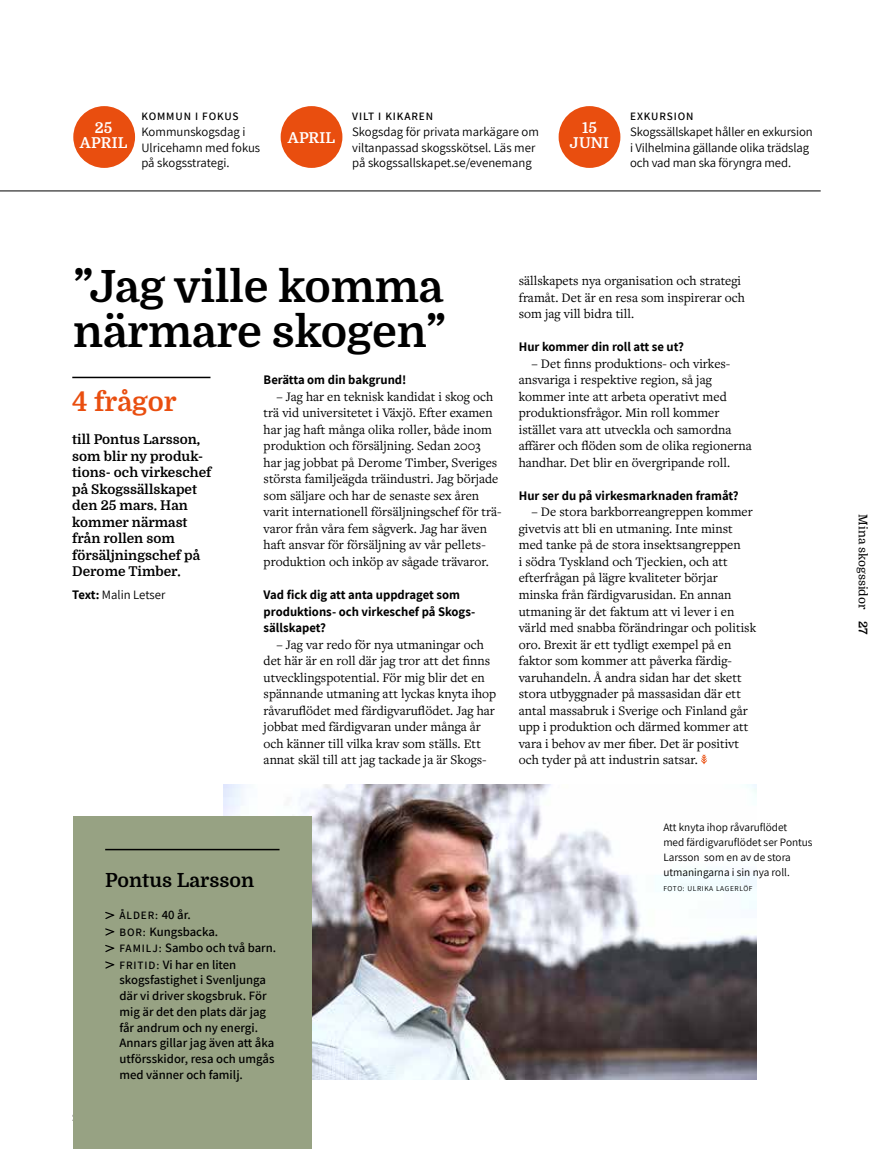
<style>
.page{position:relative;width:893px;height:1149px;background:#fff}
.page>*{position:absolute;margin:0;border:0;box-sizing:border-box;transform-origin:0 0}
.t1{font:700 44.55px/44.5px "Domine";letter-spacing:-.005em;color:#000}
.t2{font:700 27px "Domine";color:#e94e0f}
.t3{font:700 19.5px "Domine";color:#000}
.t4{font:700 15px/15px "Domine";letter-spacing:.005em;color:#fff;text-align:center}
.t5{font:13.5px/16.5px "Freight Text Pro";color:#000}
.t6{font:700 13.5px/16.5px "Domine";color:#000}
.t7{font:12.75px/15.8px "Assistant";letter-spacing:-.01em;color:#000}
.t8{font:600 12.75px/15.9px "Assistant";color:#000}
.t9{font:700 12.75px/16.5px "Assistant";color:#000}
.t10{font:12px "Domine";color:#000}
.t11{font:11.25px/15px "Assistant";color:#000}
.t12{font:600 11.25px "Assistant";letter-spacing:.08em;color:#000}
.t13{font:7.5px "Assistant";letter-spacing:.08em;color:#000}
.s1{font-weight:700}
.s2{font-size:12.75px}
.s3{font-size:11.25px}
</style>
<div class="page">
<hr style="left:0;top:190px;width:821px;height:1px;background:#000">
<svg style="left:701px;top:754px;width:6px;height:9px"></svg>
<img style="left:223px;top:784px;width:534px;height:294px">
<div style="left:73px;top:816px;width:238px;height:332px;background:#97a283"></div>
<svg style="left:105px;top:911px;width:9px;height:7px"></svg>
<svg style="left:105px;top:928px;width:9px;height:7px"></svg>
<svg style="left:105px;top:945px;width:9px;height:6px"></svg>
<svg style="left:105px;top:961px;width:9px;height:7px"></svg>
<hr style="left:105px;top:848px;width:175px;height:2px;background:#000">
<hr style="left:72px;top:376px;width:138px;height:2px;background:#000">
<div style="left:73px;top:106px;width:62px;height:62px;background:#e94e0f;border-radius:50%"></div>
<div style="left:281px;top:106px;width:61px;height:62px;background:#e94e0f;border-radius:50%"></div>
<div style="left:559px;top:106px;width:61px;height:62px;background:#e94e0f;border-radius:50%"></div>
<p class="t12" style="left:141px;top:109px;width:99px">KOMMUN I FOKUS</p>
<p class="t7" style="left:141px;top:123px;width:120px">Kommunskogsdag i<br>Ulricehamn med fokus på skogsstrategi.</p>
<p class="t12" style="left:352px;top:109px;width:82px">VILT I KIKAREN</p>
<p class="t7" style="left:352px;top:123px;width:188px">Skogsdag för privata markägare om viltanpassad skogsskötsel. Läs mer på skogssallskapet.se/evenemang</p>
<p class="t4" style="left:80px;top:120px;width:49px">25<br>APRIL</p>
<p class="t4" style="left:570px;top:120px;width:41px">15<br>JUNI</p>
<p class="t4" style="left:288px;top:130px;width:49px">APRIL</p>
<p class="t12" style="left:630px;top:109px;width:65px">EXKURSION</p>
<p class="t7" style="left:630px;top:123px;width:184px">Skogssällskapet håller en exkursion i Vilhelmina gällande olika trädslag och vad man ska föryngra med.</p>
<h1 class="t1" style="left:73px;top:265px;width:374px">”Jag ville komma närmare skogen”</h1>
<h2 class="t2" style="left:72px;top:386px;width:106px">4 frågor</h2>
<p class="t6" style="left:72px;top:431px;width:141px">till Pontus Larsson, som blir ny produk&shy;tions- och virkeschef på Skogssällskapet den 25 mars. Han kommer närmast från rollen som försäljningschef på<br>Derome Timber.</p>
<p class="t7" style="left:72px;top:585px;width:95px"><span class="s1">Text:</span> Malin Letser</p>
<p class="t9" style="left:264px;top:371px;width:144px">Berätta om din bakgrund!</p>
<p class="t5" style="left:264px;top:387px;width:239px;text-indent:13px">– Jag har en teknisk kandidat i skog och trä vid universitetet i Växjö. Efter examen har jag haft många olika roller, både inom produktion och försäljning. Sedan 2003 har jag jobbat på Derome Timber, Sveriges största familjeägda träindustri. Jag började som säljare och har de senaste sex åren varit internationell försäljningschef för trä&shy;varor från våra fem sågverk. Jag har även haft ansvar för försäljning av vår pellets&shy;produktion och inköp av sågade trävaror.</p>
<p class="t9" style="left:264px;top:586px;width:212px">Vad fick dig att anta uppdraget som produktions- och virkeschef på Skogs&shy;sällskapet?</p>
<p class="t5" style="left:264px;top:635px;width:234px;text-indent:13px">– Jag var redo för nya utmaningar och det här är en roll där jag tror att det finns utvecklingspotential. För mig blir det en spännande utmaning att lyckas knyta ihop råvaruflödet med färdigvaruflödet. Jag har jobbat med färdigvaran under många år och känner till vilka krav som ställs. Ett annat skäl till att jag tackade ja är Skogs-</p>
<p class="t5" style="left:519px;top:272px;width:228px">sällskapets nya organisation och strategi framåt. Det är en resa som inspirerar och som jag vill bidra till.</p>
<p class="t9" style="left:519px;top:338px;width:167px">Hur kommer din roll att se ut?</p>
<p class="t5" style="left:519px;top:354px;width:235px;text-indent:13px">– Det finns produktions- och virkes&shy;ansvariga i respektive region, så jag kommer inte att arbeta operativt med produktionsfrågor. Min roll kommer istället vara att utveckla och samordna affärer och flöden som de olika regionerna handhar. Det blir en övergripande roll.</p>
<p class="t9" style="left:519px;top:487px;width:221px">Hur ser du på virkesmarknaden framåt?</p>
<p class="t5" style="left:519px;top:503px;width:239px;text-indent:13px">– De stora barkborreangreppen kommer givetvis att bli en utmaning. Inte minst med tanke på de stora insektsangreppen<br>i södra Tyskland och Tjeckien, och att efterfrågan på lägre kvaliteter börjar minska från färdigvarusidan. En annan utmaning är det faktum att vi lever i en värld med snabba förändringar och politisk oro. Brexit är ett tydligt exempel på en faktor som kommer att påverka färdig&shy;varuhandeln. Å andra sidan har det skett stora utbyggnader på massasidan där ett antal massabruk i Sverige och Finland går upp i produktion och därmed kommer att vara i behov av mer fiber. Det är positivt och tyder på att industrin satsar.</p>
<h3 class="t3" style="left:105px;top:869px;width:150px">Pontus Larsson</h3>
<p class="t12" style="left:119px;top:907px;width:73px">ÅLDER: <span class="s2">40 år.</span></p>
<p class="t8" style="left:119px;top:922px;width:158px"><span class="s3">BOR:</span> Kungsbacka.<br><span class="s3">FAMILJ:</span> Sambo och två barn.<br><span class="s3">FRITID:</span> Vi har en liten skogsfastighet i Svenljunga där vi driver skogsbruk. För mig är det den plats där jag får andrum och ny energi.<br>Annars gillar jag även att åka utförsskidor, resa och umgås med vänner och familj.</p>
<p class="t11" style="left:663px;top:819px;width:151px">Att knyta ihop råvaruflödet<br>med färdigvaruflödet ser Pontus<br>Larsson som en av de stora utmaningarna i sin nya roll.</p>
<p class="t13" style="left:663px;top:883px;width:91px">FOTO: ULRIKA LAGERLÖF</p>
<p class="t10" style="left:869px;top:514px;width:122px;rotate:90deg">Mina skogssidor <span class="s1">27</span></p>
</div>
